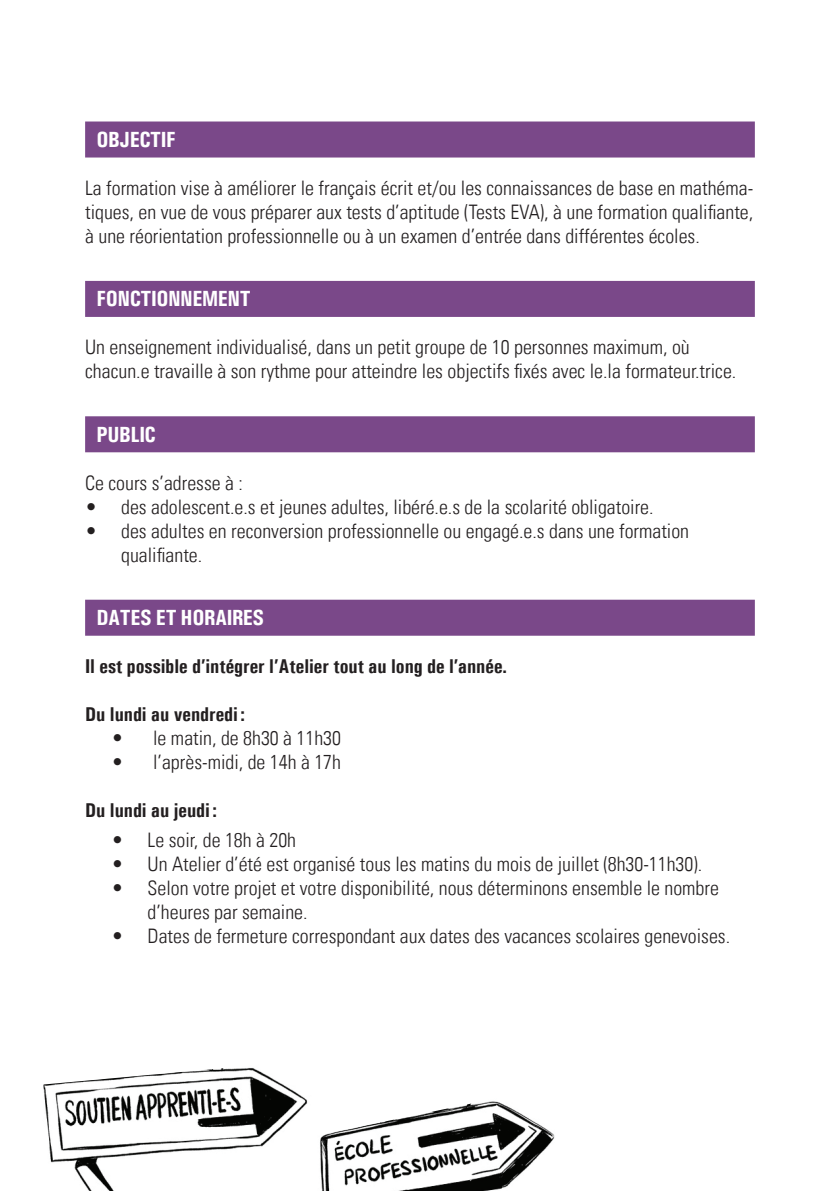
<style>
.page{position:relative;width:840px;height:1191px;background:#fff}
.page>*{position:absolute;margin:0;border:0;box-sizing:border-box;transform-origin:0 0}
.t1{font:700 condensed 22px "Univers";letter-spacing:-.02em;color:#fff}
.t2{font:300 condensed 20px/24px "Univers LT";color:#231f20}
.t3{font:700 condensed 20px "Univers";color:#231f20}
</style>
<div class="page">
<div style="left:85px;top:121px;width:669px;height:36px;background:#7a4889"></div>
<div style="left:85px;top:281px;width:669px;height:36px;background:#7a4889"></div>
<div style="left:85px;top:416px;width:669px;height:36px;background:#7a4889"></div>
<div style="left:85px;top:599px;width:669px;height:36px;background:#7a4889"></div>
<img style="left:43px;top:1068px;width:258px;height:123px">
<img style="left:301px;top:1096px;width:254px;height:95px">
<p class="t1" style="left:96px;top:126px;width:81px">OBJECTIF</p>
<p class="t2" style="left:85px;top:176px;width:669px;text-align:justify">La formation vise à améliorer le français écrit et/ou les connaissances de base en mathéma&shy;tiques, en vue de vous préparer aux tests d’aptitude (Tests EVA), à une formation qualifiante, à une réorientation professionnelle ou à un examen d’entrée dans différentes écoles.</p>
<p class="t1" style="left:96px;top:285px;width:156px">FONCTIONNEMENT</p>
<p class="t2" style="left:85px;top:335px;width:652px">Un enseignement individualisé, dans un petit groupe de 10 personnes maximum, où chacun.e travaille à son rythme pour atteindre les objectifs fixés avec le.la formateur.trice.</p>
<p class="t1" style="left:96px;top:421px;width:61px">PUBLIC</p>
<p class="t2" style="left:85px;top:471px;width:159px">Ce cours s’adresse à :</p>
<p class="t2" style="left:85px;top:495px;width:569px">• des adolescent.e.s et jeunes adultes, libéré.e.s de la scolarité obligatoire.</p>
<p class="t2" style="left:121px;top:519px;width:569px;text-indent:-36px">• des adultes en reconversion professionnelle ou engagé.e.s dans une formation qualifiante.</p>
<p class="t1" style="left:96px;top:604px;width:169px">DATES ET HORAIRES</p>
<p class="t3" style="left:85px;top:654px;width:423px">Il est possible d’intégrer l’Atelier tout au long de l’année.</p>
<p class="t3" style="left:85px;top:702px;width:161px">Du lundi au vendredi :</p>
<p class="t2" style="left:111px;top:726px;width:231px">• le matin, de 8h30 à 11h30</p>
<p class="t2" style="left:111px;top:750px;width:231px">• l’après-midi, de 14h à 17h</p>
<p class="t3" style="left:85px;top:798px;width:133px">Du lundi au jeudi :</p>
<p class="t2" style="left:111px;top:828px;width:186px">• Le soir, de 18h à 20h</p>
<p class="t2" style="left:111px;top:852px;width:592px">• Un Atelier d’été est organisé tous les matins du mois de juillet (8h30-11h30).</p>
<p class="t2" style="left:147px;top:876px;width:572px;text-indent:-36px">• Selon votre projet et votre disponibilité, nous déterminons ensemble le nombre d’heures par semaine.</p>
<p class="t2" style="left:111px;top:924px;width:619px">• Dates de fermeture correspondant aux dates des vacances scolaires genevoises.</p>
</div>
